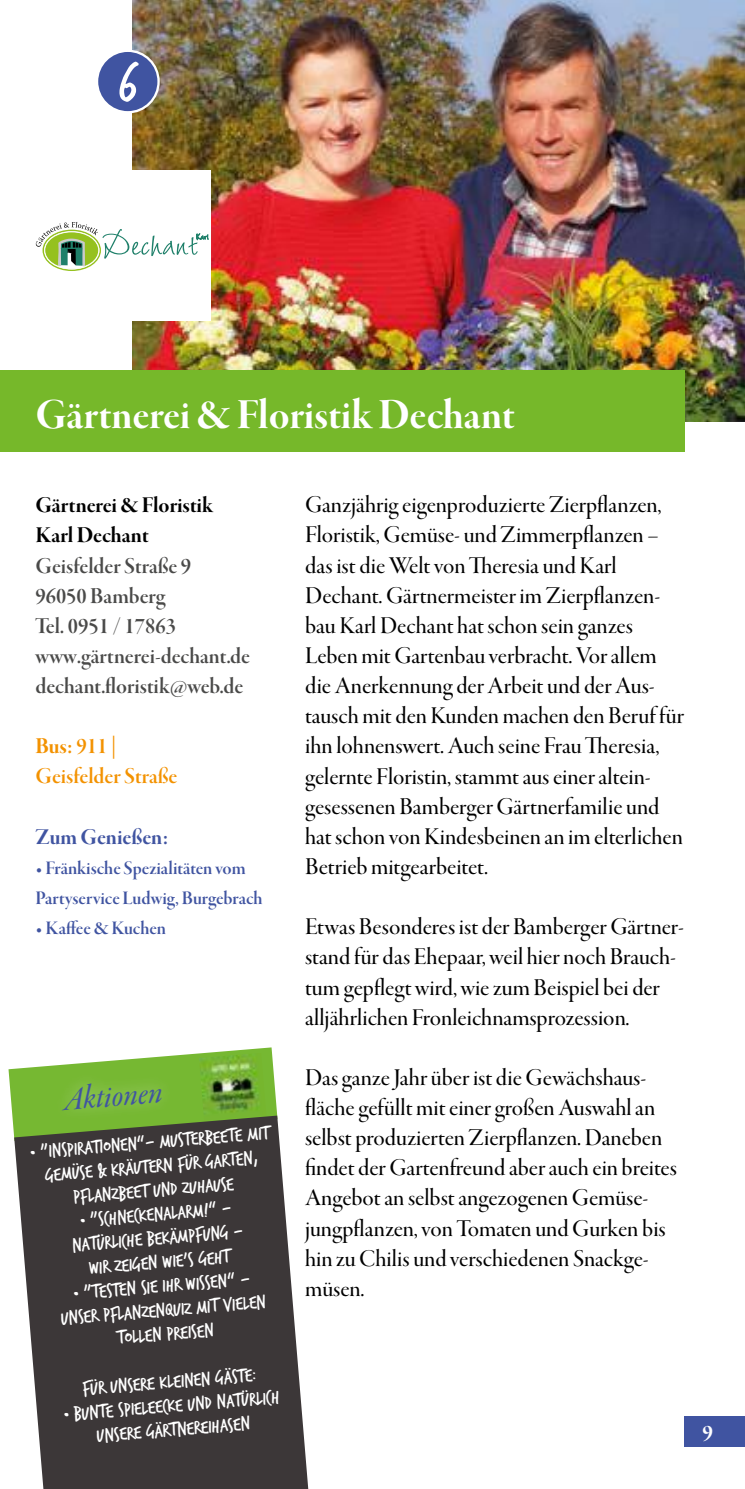
<style>
.page{position:relative;width:745px;height:1489px;background:#fff}
.page>*{position:absolute;margin:0;border:0;box-sizing:border-box;transform-origin:0 0}
.t1{font:58px "Trash Hand";color:#fff}
.t2{font:45px "Garamond Premr Pro Bd Disp";color:#fff}
.t3{font:35px "Garamond Premr Pro Med It Disp";color:#4054a1}
.t4{font:25px/30.2px "Garamond Premr Pro Med Disp";color:#000}
.t5{font:23.75px/30px "Garamond Premr Pro Smbd Disp";color:#4a4a49}
.t6{font:23.75px/30px "Garamond Premr Pro Bd Disp";color:#000}
.t7{font:23.75px "Garamond Premr Pro Smbd Disp";color:#f39200}
.t8{font:23.75px "Garamond Premr Pro Bd Disp";color:#4054a1}
.t9{font:23.75px "Garamond Premr Pro Bd Disp";color:#f39200}
.t10{font:23.75px "Garamond Premr Pro Bd Disp";color:#fff}
.t11{font:20px/24px "Trash Hand";color:#fff;text-align:center}
.t12{font:20px/30px "Garamond Premr Pro Smbd Disp";color:#4054a1}
.s1{font-family:"Garamond Premr Pro Smbd Disp"}
</style>
<div class="page">
<div style="left:684px;top:1416px;width:60px;height:30px;background:#4054a1"></div>
<img style="left:133px;top:0;width:611px;height:422px">
<div style="left:0;top:370px;width:684px;height:82px;background:#76b82a"></div>
<div style="left:97px;top:51px;width:61px;height:61px;background:#4054a1;border-radius:50%"></div>
<div style="left:96px;top:50px;width:64px;height:63px;border:2px solid #fff;border-radius:50%"></div>
<div style="left:35px;top:171px;width:176px;height:150px;background:#fff"></div>
<svg style="left:35px;top:222px;width:173px;height:47px"></svg>
<svg style="left:9px;top:1047px;width:268px;height:88px"></svg>
<img style="left:199px;top:1052px;width:67px;height:63px">
<svg style="left:14px;top:1115px;width:294px;height:373px;background:#504e4b"></svg>
<h1 class="t1" style="left:118px;top:57px;width:20px">6</h1>
<h2 class="t2" style="left:35px;top:389px;width:480px">Gärtnerei &amp; Floristik Dechant</h2>
<p class="t6" style="left:35px;top:491px;width:179px">Gärtnerei &amp; Floristik<br>Karl Dechant</p>
<p class="t5" style="left:35px;top:551px;width:216px">Geisfelder Straße 9<br>96050 Bamberg<br>Tel. 0951 / 17863 www.gärtnerei-dechant.de dechant.floristik@web.de</p>
<p class="t9" style="left:35px;top:733px;width:82px">Bus: <span class="s1">911 |</span></p>
<p class="t7" style="left:35px;top:763px;width:143px">Geisfelder Straße</p>
<p class="t8" style="left:35px;top:823px;width:134px">Zum Genießen:</p>
<p class="t12" style="left:35px;top:853px;width:228px">• Fränkische Spezialitäten vom<br>Partyservice Ludwig, Burgebrach</p>
<p class="t12" style="left:35px;top:913px;width:132px">• Kaffee &amp; Kuchen</p>
<h3 class="t3" style="left:62px;top:1081px;width:100px;rotate:-5deg">Aktionen</h3>
<p class="t11" style="left:29px;top:1141px;width:241px;rotate:-5deg">• „Inspirationen“- Musterbeete mit<br>Gemüse &amp; Kräutern für Garten,<br>Pflanzbeet und Zuhause</p>
<p class="t11" style="left:69px;top:1210px;width:172px;rotate:-5deg">• „Schneckenalarm!“ -<br>Natürliche Bekämpfung -<br>Wir zeigen wie’s geht</p>
<p class="t11" style="left:58px;top:1283px;width:207px;rotate:-5deg">• „Testen Sie Ihr Wissen“ -<br>Unser Pflanzenquiz mit vielen tollen Preisen</p>
<p class="t11" style="left:82px;top:1377px;width:175px;rotate:-5deg">Für unsere kleinen Gäste:</p>
<p class="t11" style="left:63px;top:1403px;width:218px;rotate:-5deg">• Bunte Spieleecke und natürlich unsere Gärtnereihasen</p>
<p class="t4" style="left:305px;top:490px;width:380px">Ganzjährig eigenproduzierte Zierpflanzen, Floristik, Gemüse- und Zimmerpflanzen – das ist die Welt von Theresia und Karl Dechant. Gärtnermeister im Zierpflanzen&shy;bau Karl Dechant hat schon sein ganzes Leben mit Gartenbau verbracht. Vor allem die Anerkennung der Arbeit und der Aus&shy;tausch mit den Kunden machen den Beruf für ihn lohnenswert. Auch seine Frau Theresia, gelernte Floristin, stammt aus einer altein&shy;gesessenen Bamberger Gärtnerfamilie und hat schon von Kindesbeinen an im elterlichen Betrieb mitgearbeitet.</p>
<p class="t4" style="left:305px;top:912px;width:380px">Etwas Besonderes ist der Bamberger Gärtner&shy;stand für das Ehepaar, weil hier noch Brauch&shy;tum gepflegt wird, wie zum Beispiel bei der alljährlichen Fronleichnamsprozession.</p>
<p class="t4" style="left:305px;top:1062px;width:373px">Das ganze Jahr über ist die Gewächshaus&shy;fläche gefüllt mit einer großen Auswahl an selbst produzierten Zierpflanzen. Daneben findet der Gartenfreund aber auch ein breites Angebot an selbst angezogenen Gemüse&shy;jungpflanzen, von Tomaten und Gurken bis hin zu Chilis und verschiedenen Snackge&shy;müsen.</p>
<p class="t10" style="left:702px;top:1419px;width:12px">9</p>
</div>
